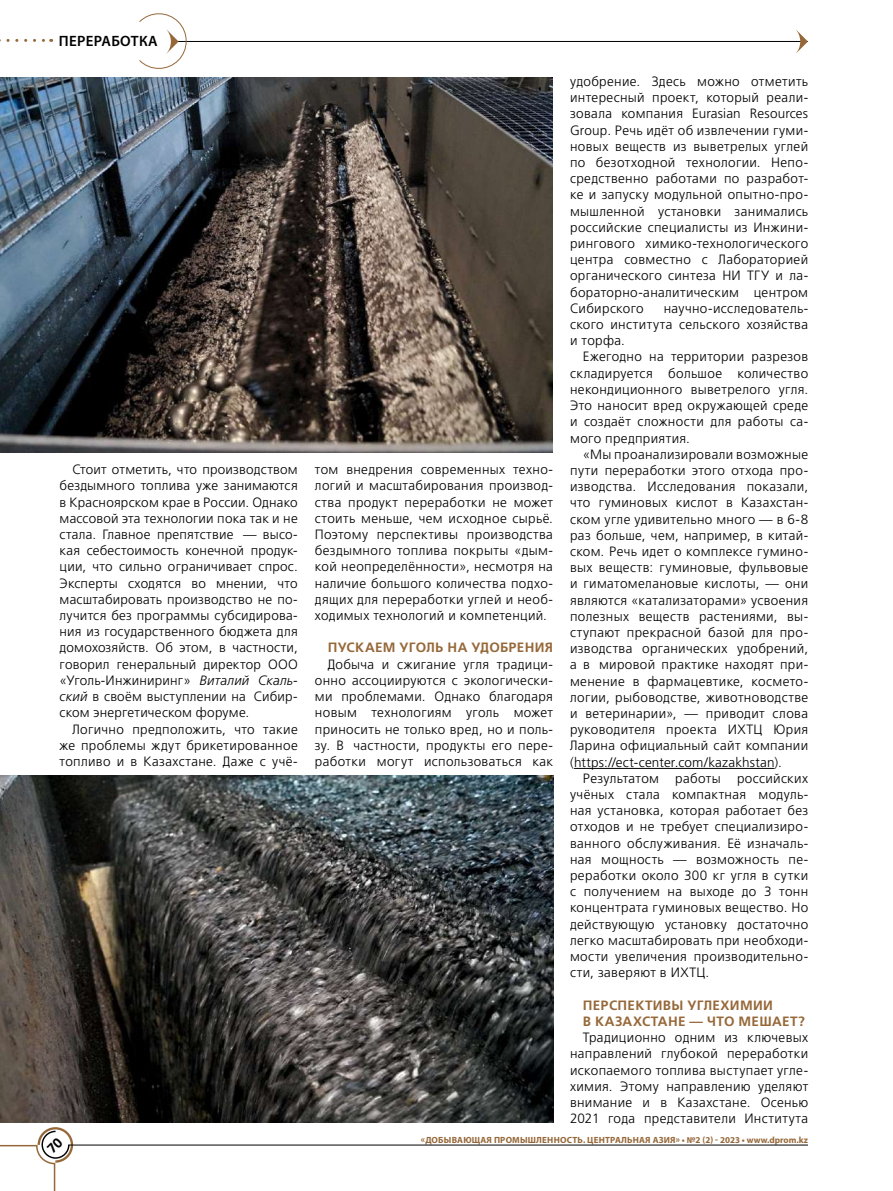
<style>
.page{position:relative;width:893px;height:1191px;background:#fff}
.page>*{position:absolute;margin:0;border:0;box-sizing:border-box;transform-origin:0 0}
.t1{font:600 15px "Myriad Pro";letter-spacing:.02em;color:#000}
.t2{font:13.5px/16.2px "AG Foreigner Light C";letter-spacing:.025em;color:#000;text-align:justify}
.t3{font:700 13.5px/16.2px "AG Foreigner Light C";letter-spacing:.02em;color:#966839}
.t4{font:700 9px "Myriad Pro";letter-spacing:.02em;color:#966839}
.s1{font-style:italic}
</style>
<div class="page">
<hr style="left:68px;top:1144px;width:740px;height:1px;background:#000">
<img style="left:0;top:78px;width:553px;height:374px">
<img style="left:0;top:775px;width:553px;height:348px">
<svg style="left:0;top:39px;width:52px;height:3px"></svg>
<hr style="left:574px;top:768px;width:200px;height:1px;background:#000">
<hr style="left:177px;top:41px;width:631px;height:1px;background:#000">
<svg style="left:139px;top:13px;width:48px;height:56px"></svg>
<svg style="left:796px;top:30px;width:12px;height:24px"></svg>
<svg style="left:0;top:1127px;width:73px;height:64px"></svg>
<p class="t1" style="left:59px;top:32px;width:100px">ПЕРЕРАБОТКА</p>
<p class="t2" style="left:60px;top:462px;width:240px;text-indent:13px">Стоит отметить, что производством бездымного топлива уже занимаются в Красноярском крае в России. Однако массовой эта технологии пока так и не стала. Главное препятствие — высо&shy;кая себестоимость конечной продук&shy;ции, что сильно ограничивает спрос.<br>Эксперты сходятся во мнении, что масштабировать производство не по&shy;лучится без программы субсидирова&shy;ния из государственного бюджета для домохозяйств. Об этом, в частности, говорил генеральный директор ООО «Уголь-Инжиниринг» <span class="s1">Виталий Скаль&shy;ский</span> в своём выступлении на Сибир&shy;ском энергетическом форуме.</p>
<p class="t2" style="left:60px;top:721px;width:240px;text-indent:13px">Логично предположить, что такие же проблемы ждут брикетированное топливо и в Казахстане. Даже с учё-</p>
<p class="t2" style="left:315px;top:462px;width:240px">том внедрения современных техно&shy;логий и масштабирования производ&shy;ства продукт переработки не может стоить меньше, чем исходное сырьё.<br>Поэтому перспективы производства бездымного топлива покрыты «дым&shy;кой неопределённости», несмотря на наличие большого количества подхо&shy;дящих для переработки углей и необ&shy;ходимых технологий и компетенций.</p>
<p class="t3" style="left:328px;top:640px;width:227px">ПУСКАЕМ УГОЛЬ НА УДОБРЕНИЯ</p>
<p class="t2" style="left:315px;top:656px;width:240px;text-indent:13px">Добыча и сжигание угля традици&shy;онно ассоциируются с экологически&shy;ми проблемами. Однако благодаря новым технологиям уголь может приносить не только вред, но и поль&shy;зу. В частности, продукты его пере&shy;работки могут использоваться как</p>
<p class="t2" style="left:570px;top:73px;width:240px">удобрение. Здесь можно отметить интересный проект, который реали&shy;зовала компания Eurasian Resources Group. Речь идёт об извлечении гуми&shy;новых веществ из выветрелых углей по безотходной технологии. Непо&shy;средственно работами по разработ&shy;ке и запуску модульной опытно-про&shy;мышленной установки занимались российские специалисты из Инжини&shy;рингового химико-технологического центра совместно с Лабораторией органического синтеза НИ ТГУ и ла&shy;бораторно-аналитическим центром Сибирского</p>
<p class="t2" style="left:570px;top:300px;width:240px;text-indent:94px">научно-исследователь&shy;ского института сельского хозяйства и торфа.</p>
<p class="t2" style="left:570px;top:349px;width:240px;text-indent:13px">Ежегодно на территории разрезов складируется большое количество некондиционного выветрелого угля.<br>Это наносит вред окружающей среде и создаёт сложности для работы са&shy;мого предприятия.</p>
<p class="t2" style="left:570px;top:446px;width:240px;text-indent:13px">«Мы проанализировали возможные пути переработки этого отхода про&shy;изводства. Исследования показали, что гуминовых кислот в Казахстан&shy;ском угле удивительно много — в 6-8 раз больше, чем, например, в китай&shy;ском. Речь идет о комплексе гумино&shy;вых веществ: гуминовые, фульвовые и гиматомелановые кислоты, — они являются «катализаторами» усвоения полезных веществ растениями, вы&shy;ступают прекрасной базой для про&shy;изводства органических удобрений, а в мировой практике находят при&shy;менение в фармацевтике, космето&shy;логии, рыбоводстве, животноводстве и ветеринарии», — приводит слова руководителя проекта ИХТЦ Юрия Ларина официальный сайт компании (https://ect-center.com/kazakhstan).</p>
<p class="t2" style="left:570px;top:770px;width:240px;text-indent:13px">Результатом работы российских учёных стала компактная модуль&shy;ная установка, которая работает без отходов и не требует специализиро&shy;ванного обслуживания. Eё изначаль&shy;ная мощность — возможность пе&shy;реработки около 300 кг угля в сутки с получением на выходе до 3 тонн концентрата гуминовых вещество. Но действующую установку достаточно легко масштабировать при необходи&shy;мости увеличения производительно&shy;сти, заверяют в ИХТЦ.</p>
<p class="t3" style="left:583px;top:997px;width:224px">ПЕРСПЕКТИВЫ УГЛЕХИМИИ<br>В КАЗАХСТАНЕ — ЧТО МЕШАЕТ?</p>
<p class="t2" style="left:570px;top:1029px;width:240px;text-indent:13px">Традиционно одним из ключевых направлений глубокой переработки ископаемого топлива выступает угле&shy;химия. Этому направлению уделяют внимание и в Казахстане. Осенью 2021 года представители Института</p>
<p class="t4" style="left:421px;top:1134px;width:388px">«ДОБЫВАЮЩАЯ ПРОМЫШЛЕННОСТЬ. ЦЕНТРАЛЬНАЯ АЗИЯ» • №2 (2) - 2023 • www.dprom.kz</p>
</div>
